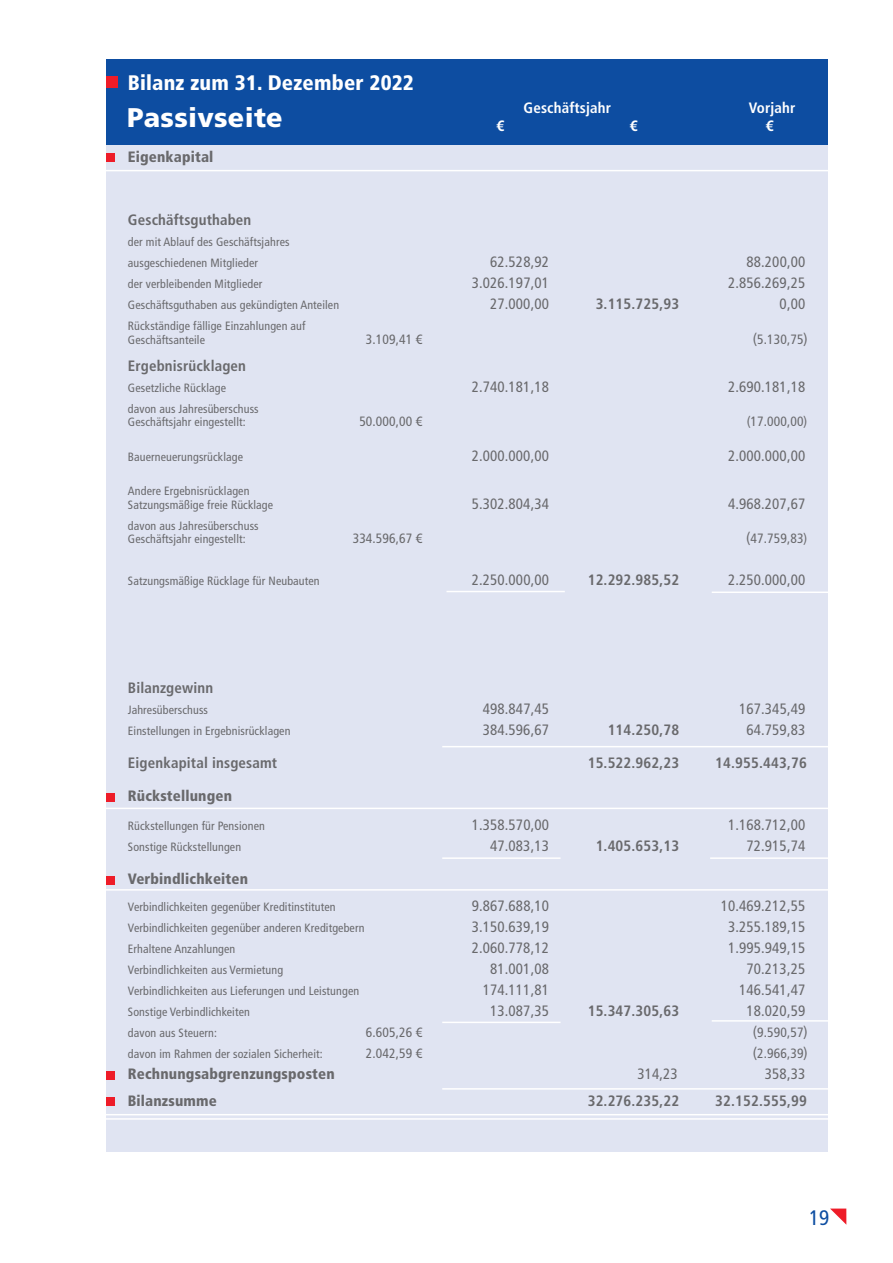
<style>
.page{position:relative;width:893px;height:1263px;background:#fff}
.page>*{position:absolute;margin:0;border:0;box-sizing:border-box;transform-origin:0 0}
.t1{font:900 27px "Frutiger LT Std";letter-spacing:.01em;color:#fff}
.t2{font:900 condensed 21px "Frutiger LT Std";letter-spacing:.01em;color:#fff}
.t3{font:condensed 21px "Frutiger LT Std";color:#0d4da1}
.t4{font:condensed 15px "Frutiger LT Std";letter-spacing:.01em;color:#69696c}
.t5{font:700 condensed 15px "Frutiger LT Std";letter-spacing:.01em;color:#69696c}
.t6{font:900 condensed 15px "Frutiger LT Std";letter-spacing:.01em;color:#69696c}
.t7{font:700 condensed 15px "Frutiger LT Std";letter-spacing:.01em;color:#fff}
.t8{font:condensed 13.5px "Frutiger LT Std";letter-spacing:.01em;color:#69696c}
.t9{font:condensed 12px/13.5px "Frutiger LT Std";letter-spacing:.01em;color:#69696c}
.s1{font-size:15px}
</style>
<div class="page">
<svg style="left:830px;top:1208px;width:16px;height:17px"></svg>
<div style="left:107px;top:135px;width:721px;height:1016px;background:#e0e4f2"></div>
<div style="left:107px;top:59px;width:721px;height:85px;background:#0d4da1"></div>
<div style="left:107px;top:76px;width:11px;height:12px;background:#ee1c28"></div>
<hr style="left:102px;top:170px;width:737px;height:1px;background:#fff">
<hr style="left:102px;top:808px;width:737px;height:1px;background:#fff">
<hr style="left:102px;top:889px;width:737px;height:2px;background:#fff">
<hr style="left:102px;top:1114px;width:737px;height:1px;background:#fff">
<hr style="left:102px;top:1118px;width:737px;height:2px;background:#fff">
<hr style="left:442px;top:746px;width:397px;height:1px;background:#fff">
<hr style="left:442px;top:857px;width:119px;height:2px;background:#fff">
<hr style="left:442px;top:1022px;width:119px;height:1px;background:#fff">
<hr style="left:442px;top:1088px;width:397px;height:1px;background:#fff">
<div style="left:106px;top:153px;width:9px;height:8px;background:#ee1c28"></div>
<div style="left:107px;top:793px;width:8px;height:9px;background:#ee1c28"></div>
<div style="left:107px;top:1097px;width:8px;height:9px;background:#ee1c28"></div>
<div style="left:107px;top:876px;width:8px;height:8px;background:#ee1c28"></div>
<div style="left:107px;top:1071px;width:8px;height:9px;background:#ee1c28"></div>
<hr style="left:712px;top:1020px;width:118px;height:2px;background:#fff">
<hr style="left:446px;top:591px;width:119px;height:1px;background:#fff">
<hr style="left:712px;top:591px;width:118px;height:2px;background:#fff">
<hr style="left:710px;top:857px;width:118px;height:2px;background:#fff">
<h2 class="t2" style="left:128px;top:70px;width:287px">Bilanz zum 31. Dezember 2022</h2>
<h1 class="t1" style="left:127px;top:102px;width:157px">Passivseite</h1>
<p class="t7" style="left:523px;top:99px;width:89px">Geschäftsjahr</p>
<p class="t7" style="left:749px;top:99px;width:48px">Vorjahr</p>
<p class="t7" style="left:496px;top:117px;width:9px">€</p>
<p class="t7" style="left:630px;top:117px;width:9px">€</p>
<p class="t7" style="left:766px;top:117px;width:9px">€</p>
<p class="t6" style="left:128px;top:148px;width:87px">Eigenkapital</p>
<p class="t5" style="left:128px;top:211px;width:125px">Geschäftsguthaben</p>
<p class="t9" style="left:128px;top:231px;width:163px;line-height:21px">der mit Ablauf des Geschäftsjahres ausgeschiedenen Mitglieder</p>
<p class="t4" style="left:490px;top:253px;width:60px">62.528,92</p>
<p class="t4" style="left:746px;top:253px;width:60px">88.200,00</p>
<p class="t9" style="left:128px;top:277px;width:136px">der verbleibenden Mitglieder</p>
<p class="t4" style="left:472px;top:274px;width:79px">3.026.197,01</p>
<p class="t4" style="left:728px;top:274px;width:79px">2.856.269,25</p>
<p class="t9" style="left:128px;top:298px;width:213px">Geschäftsguthaben aus gekündigten Anteilen</p>
<p class="t4" style="left:490px;top:295px;width:60px">27.000,00</p>
<p class="t5" style="left:596px;top:295px;width:85px">3.115.725,93</p>
<p class="t4" style="left:780px;top:295px;width:27px">0,00</p>
<p class="t9" style="left:128px;top:319px;width:179px">Rückständige fällige Einzahlungen auf<br>Geschäftsanteile</p>
<p class="t8" style="left:366px;top:331px;width:58px">3.109,41 €</p>
<p class="t8" style="left:753px;top:331px;width:56px"><span class="s1">(</span>5.130,75<span class="s1">)</span></p>
<p class="t5" style="left:128px;top:356px;width:120px">Ergebnisrücklagen</p>
<p class="t9" style="left:128px;top:381px;width:100px">Gesetzliche Rücklage</p>
<p class="t4" style="left:472px;top:378px;width:79px">2.740.181,18</p>
<p class="t4" style="left:728px;top:378px;width:79px">2.690.181,18</p>
<p class="t9" style="left:128px;top:402px;width:132px">davon aus Jahresüberschuss<br>Geschäftsjahr eingestellt:</p>
<p class="t8" style="left:359px;top:413px;width:64px">50.000,00 €</p>
<p class="t8" style="left:747px;top:413px;width:62px">(17.000,00)</p>
<p class="t9" style="left:128px;top:450px;width:117px">Bauerneuerungsrücklage</p>
<p class="t4" style="left:472px;top:447px;width:79px">2.000.000,00</p>
<p class="t4" style="left:728px;top:447px;width:79px">2.000.000,00</p>
<p class="t9" style="left:128px;top:484px;width:147px">Andere Ergebnisrücklagen<br>Satzungsmäßige freie Rücklage</p>
<p class="t4" style="left:472px;top:495px;width:79px">5.302.804,34</p>
<p class="t4" style="left:728px;top:495px;width:79px">4.968.207,67</p>
<p class="t9" style="left:128px;top:519px;width:132px">davon aus Jahresüberschuss<br>Geschäftsjahr eingestellt:</p>
<p class="t8" style="left:353px;top:530px;width:71px">334.596,67 €</p>
<p class="t8" style="left:746px;top:530px;width:63px"><span class="s1">(</span>47.759,83)</p>
<p class="t9" style="left:128px;top:574px;width:193px">Satzungsmäßige Rücklage für Neubauten</p>
<p class="t4" style="left:472px;top:571px;width:79px">2.250.000,00</p>
<p class="t5" style="left:588px;top:571px;width:93px">12.292.985,52</p>
<p class="t4" style="left:728px;top:571px;width:79px">2.250.000,00</p>
<p class="t5" style="left:128px;top:679px;width:87px">Bilanzgewinn</p>
<p class="t9" style="left:128px;top:703px;width:82px">Jahresüberschuss</p>
<p class="t4" style="left:483px;top:700px;width:68px">498.847,45</p>
<p class="t4" style="left:739px;top:700px;width:68px">167.345,49</p>
<p class="t9" style="left:128px;top:724px;width:164px">Einstellungen in Ergebnisrücklagen</p>
<p class="t4" style="left:483px;top:721px;width:68px">384.596,67</p>
<p class="t5" style="left:608px;top:721px;width:73px">114.250,78</p>
<p class="t4" style="left:746px;top:721px;width:60px">64.759,83</p>
<p class="t5" style="left:128px;top:754px;width:151px">Eigenkapital insgesamt</p>
<p class="t5" style="left:588px;top:754px;width:93px">15.522.962,23</p>
<p class="t5" style="left:715px;top:754px;width:93px">14.955.443,76</p>
<p class="t6" style="left:128px;top:787px;width:106px">Rückstellungen</p>
<p class="t9" style="left:128px;top:819px;width:139px">Rückstellungen für Pensionen</p>
<p class="t4" style="left:472px;top:816px;width:79px">1.358.570,00</p>
<p class="t4" style="left:728px;top:816px;width:79px">1.168.712,00</p>
<p class="t9" style="left:128px;top:840px;width:115px">Sonstige Rückstellungen</p>
<p class="t4" style="left:490px;top:837px;width:60px">47.083,13</p>
<p class="t5" style="left:596px;top:836px;width:85px">1.405.653,13</p>
<p class="t4" style="left:746px;top:837px;width:60px">72.915,74</p>
<p class="t6" style="left:128px;top:869px;width:122px">Verbindlichkeiten</p>
<p class="t9" style="left:128px;top:900px;width:209px">Verbindlichkeiten gegenüber Kreditinstituten</p>
<p class="t4" style="left:472px;top:897px;width:79px">9.867.688,10</p>
<p class="t4" style="left:721px;top:897px;width:86px">10.469.212,55</p>
<p class="t9" style="left:128px;top:921px;width:238px">Verbindlichkeiten gegenüber anderen Kreditgebern</p>
<p class="t4" style="left:472px;top:918px;width:79px">3.150.639,19</p>
<p class="t4" style="left:728px;top:918px;width:79px">3.255.189,15</p>
<p class="t9" style="left:128px;top:942px;width:109px">Erhaltene Anzahlungen</p>
<p class="t4" style="left:472px;top:939px;width:79px">2.060.778,12</p>
<p class="t4" style="left:728px;top:939px;width:79px">1.995.949,15</p>
<p class="t9" style="left:128px;top:963px;width:157px">Verbindlichkeiten aus Vermietung</p>
<p class="t4" style="left:490px;top:960px;width:60px">81.001,08</p>
<p class="t4" style="left:746px;top:960px;width:60px">70.213,25</p>
<p class="t9" style="left:128px;top:984px;width:233px">Verbindlichkeiten aus Lieferungen und Leistungen</p>
<p class="t4" style="left:483px;top:981px;width:68px">174.111,81</p>
<p class="t4" style="left:739px;top:981px;width:68px">146.541,47</p>
<p class="t9" style="left:128px;top:1005px;width:124px">Sonstige Verbindlichkeiten</p>
<p class="t4" style="left:490px;top:1002px;width:60px">13.087,35</p>
<p class="t5" style="left:588px;top:1001px;width:93px">15.347.305,63</p>
<p class="t4" style="left:746px;top:1002px;width:60px">18.020,59</p>
<p class="t9" style="left:128px;top:1026px;width:91px">davon aus Steuern:</p>
<p class="t8" style="left:366px;top:1024px;width:58px">6.605,26 €</p>
<p class="t8" style="left:753px;top:1024px;width:56px"><span class="s1">(</span>9.590,57<span class="s1">)</span></p>
<p class="t9" style="left:128px;top:1047px;width:196px">davon im Rahmen der sozialen Sicherheit:</p>
<p class="t8" style="left:366px;top:1045px;width:58px">2.042,59 €</p>
<p class="t8" style="left:753px;top:1045px;width:56px"><span class="s1">(</span>2.966,39<span class="s1">)</span></p>
<p class="t6" style="left:128px;top:1064px;width:208px">Rechnungsabgrenzungsposten</p>
<p class="t4" style="left:637px;top:1065px;width:42px">314,23</p>
<p class="t4" style="left:765px;top:1065px;width:42px">358,33</p>
<p class="t6" style="left:128px;top:1091px;width:91px">Bilanzsumme</p>
<p class="t5" style="left:588px;top:1091px;width:93px">32.276.235,22</p>
<p class="t5" style="left:715px;top:1091px;width:93px">32.152.555,99</p>
<h2 class="t3" style="left:809px;top:1205px;width:22px">19</h2>
</div>
